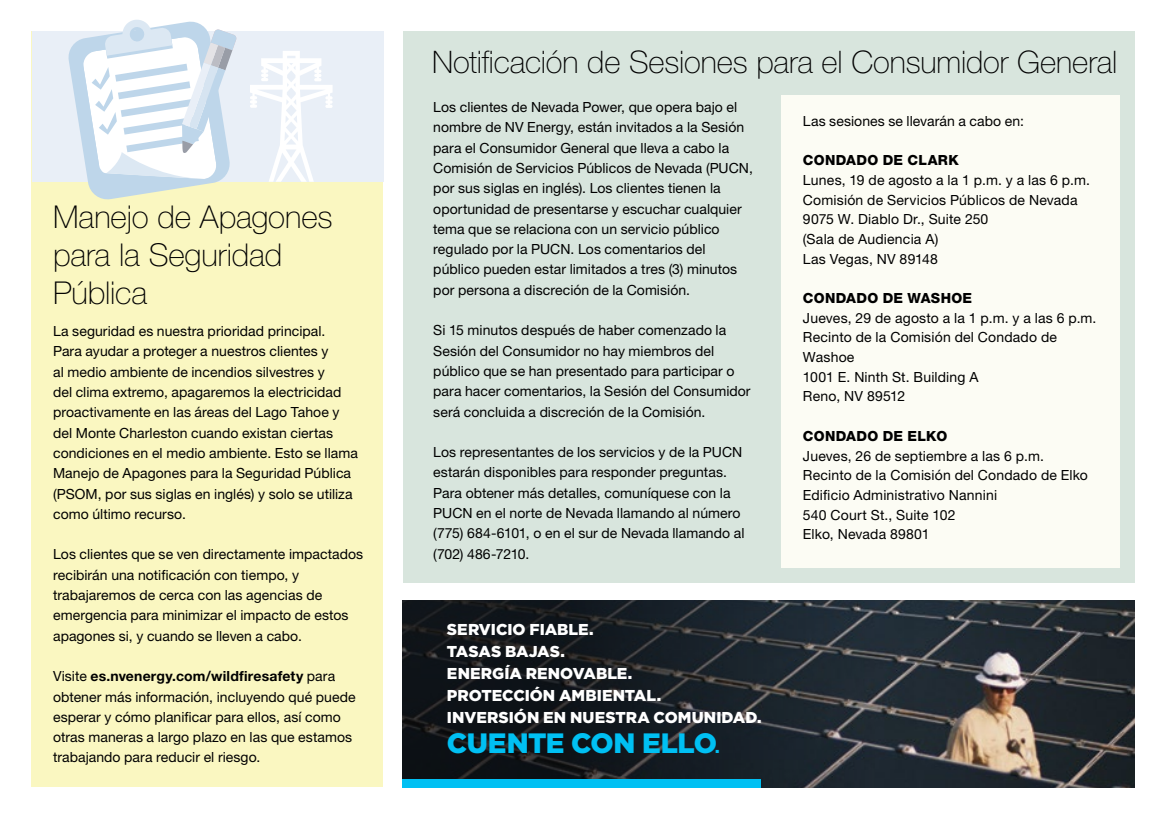
<style>
.page{position:relative;width:1166px;height:819px;background:#fff}
.page>*{position:absolute;margin:0;border:0;box-sizing:border-box;transform-origin:0 0}
.t1{font:100 31.5px/37.8px "Helvetica Neue LT Std";letter-spacing:-.005em;color:#000}
.t2{font:100 31.15px "Helvetica Neue LT Std";letter-spacing:-.005em;color:#000}
.t3{font:900 28px "Gotham";letter-spacing:-.025em;color:#00c0f3}
.t4{font:900 15.75px/21.9px "Gotham";color:#fff}
.t5{font:14px/20.3px "Helvetica Neue LT Std";letter-spacing:.005em;color:#000}
.t6{font:800 14px "Helvetica Neue LT Std";letter-spacing:.02em;color:#000}
.s1{font-weight:700}
.s2{font-size:15.75px}
</style>
<div class="page">
<div style="left:402px;top:32px;width:732px;height:551px;background:#d8e5dd"></div>
<div style="left:32px;top:32px;width:351px;height:756px;background:#faf7c1"></div>
<div style="left:780px;top:95px;width:339px;height:473px;background:#fcfcf4"></div>
<div style="left:32px;top:32px;width:351px;height:150px;background:#e9eff7"></div>
<svg style="left:250px;top:51px;width:82px;height:131px"></svg>
<svg style="left:67px;top:19px;width:170px;height:181px"></svg>
<img style="left:914px;top:600px;width:220px;height:188px">
<svg style="left:402px;top:600px;width:512px;height:188px;background:#1c2228"></svg>
<div style="left:402px;top:779px;width:358px;height:9px;background:#00c0f3"></div>
<h2 class="t1" style="left:53px;top:198px;width:281px">Manejo de Apagones para la Seguridad<br>Pública</h2>
<p class="t5" style="left:53px;top:321px;width:306px">La seguridad es nuestra prioridad principal.<br>Para ayudar a proteger a nuestros clientes y<br>al medio ambiente de incendios silvestres y<br>del clima extremo, apagaremos la electricidad proactivamente en las áreas del Lago Tahoe y del Monte Charleston cuando existan ciertas condiciones en el medio ambiente. Esto se llama Manejo de Apagones para la Seguridad Pública (PSOM, por sus siglas en inglés) y solo se utiliza como último recurso.</p>
<p class="t5" style="left:53px;top:544px;width:311px">Los clientes que se ven directamente impactados recibirán una notifcación con tiempo, y trabajaremos de cerca con las agencias de emergencia para minimizar el impacto de estos apagones si, y cuando se lleven a cabo.</p>
<p class="t5" style="left:53px;top:666px;width:304px">Visite <span class="s1">es.nvenergy.com/wildfresafety</span> para obtener más información, incluyendo qué puede esperar y cómo planifcar para ellos, así como otras maneras a largo plazo en las que estamos trabajando para reducir el riesgo.</p>
<h2 class="t2" style="left:432px;top:44px;width:687px">Notifcación de Sesiones para el Consumidor General</h2>
<p class="t5" style="left:433px;top:97px;width:321px">Los clientes de Nevada Power, que opera bajo el nombre de NV Energy, están invitados a la Sesión para el Consumidor General que lleva a cabo la Comisión de Servicios Públicos de Nevada (PUCN, por sus siglas en inglés). Los clientes tienen la oportunidad de presentarse y escuchar cualquier tema que se relaciona con un servicio público regulado por la PUCN. Los comentarios del público pueden estar limitados a tres (3) minutos por persona a discreción de la Comisión.</p>
<p class="t5" style="left:433px;top:320px;width:319px">Si 15 minutos después de haber comenzado la Sesión del Consumidor no hay miembros del público que se han presentado para participar o para hacer comentarios, la Sesión del Consumidor será concluida a discreción de la Comisión.</p>
<p class="t5" style="left:433px;top:442px;width:310px">Los representantes de los servicios y de la PUCN estarán disponibles para responder preguntas.<br>Para obtener más detalles, comuníquese con la PUCN en el norte de Nevada llamando al número</p>
<p class="t5" style="left:433px;top:523px;width:313px">(775) 684-6101, o en el sur de Nevada llamando al (702) 486-7210.</p>
<p class="t5" style="left:803px;top:111px;width:222px">Las sesiones se llevarán a cabo en:</p>
<p class="t6" style="left:803px;top:152px;width:157px">CONDADO DE CLARK</p>
<p class="t5" style="left:803px;top:170px;width:288px;line-height:19.6px">Lunes, 19 de agosto a la 1 p.m. y a las 6 p.m.<br>Comisión de Servicios Públicos de Nevada<br>9075 W. Diablo Dr., Suite 250<br>(Sala de Audiencia A)<br>Las Vegas, NV 89148</p>
<p class="t6" style="left:803px;top:290px;width:171px">CONDADO DE WASHOE</p>
<p class="t5" style="left:803px;top:308px;width:295px;line-height:19.6px">Jueves, 29 de agosto a la 1 p.m. y a las 6 p.m.<br>Recinto de la Comisión del Condado de<br>Washoe<br>1001 E. Ninth St. Building A<br>Reno, NV 89512</p>
<p class="t6" style="left:803px;top:428px;width:146px">CONDADO DE ELKO</p>
<p class="t5" style="left:803px;top:446px;width:286px;line-height:19.6px">Jueves, 26 de septiembre a las 6 p.m.<br>Recinto de la Comisión del Condado de Elko<br>Edifcio Administrativo Nannini<br>540 Court St., Suite 102<br>Elko, Nevada 89801</p>
<p class="t4" style="left:447px;top:619px;width:316px">SERVICIO FIABLE.<br>TASAS BAJAS.<br>ENERGÍA RENOVABLE.<br>PROTECCIÓN AMBIENTAL.<br>INVERSIÓN EN NUESTRA COMUNIDAD.</p>
<p class="t3" style="left:447px;top:724px;width:274px">CUENTE CON ELLO<span class="s2">.</span></p>
</div>
